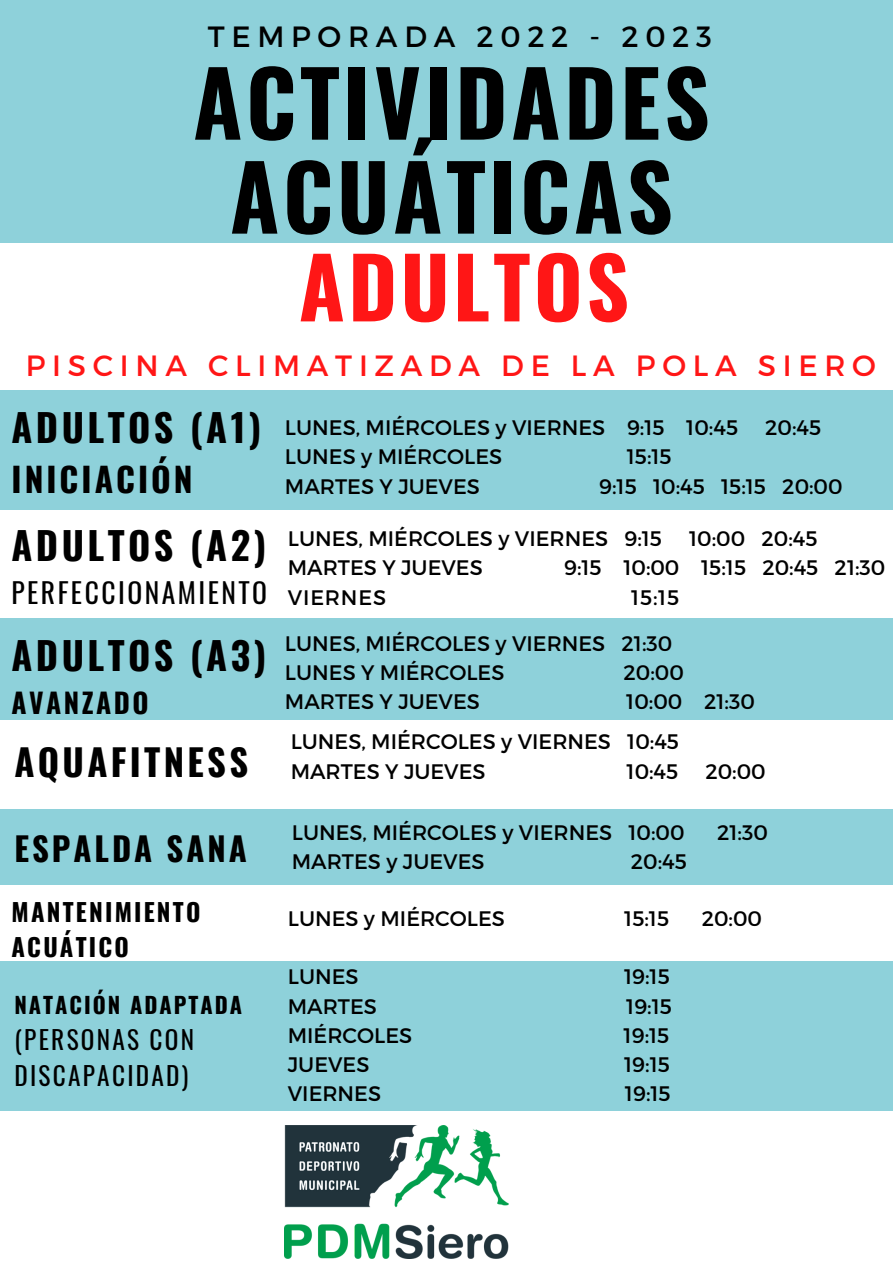
<style>
.page{position:relative;width:893px;height:1263px;background:#8ed1da}
.page>*{position:absolute;margin:0;border:0;box-sizing:border-box;transform-origin:0 0}
.t1{font:700 89.47px/93.9px "Oswald";letter-spacing:.04em;color:#000;text-align:center}
.t2{font:700 83.47px "Oswald";letter-spacing:.04em;color:#ff1616}
.t3{font:700 38.03px "Oswald";letter-spacing:.09em;color:#000}
.t4{font:700 36.53px "Oswald";letter-spacing:.09em;color:#000}
.t5{font:700 33.53px "Oswald";letter-spacing:.09em;color:#000}
.t6{font:700 32.78px "Oswald";letter-spacing:.09em;color:#000}
.t7{font:29.25px "Montserrat";letter-spacing:.23em;color:#ff1616}
.t8{font:29.25px "Montserrat";letter-spacing:.23em;color:#000}
.t9{font:27.53px "Oswald";letter-spacing:.09em;color:#000}
.t10{font:700 27.53px "Oswald";letter-spacing:.09em;color:#000}
.t11{font:25.28px/36.6px "Oswald";letter-spacing:.09em;color:#000}
.t12{font:700 24.53px "Oswald";letter-spacing:.09em;color:#000}
.t13{font:700 22.27px "Oswald";letter-spacing:.09em;color:#000}
.t14{font:21px/46.1px "Montserrat";color:#000}
.t15{font:21px "Montserrat";letter-spacing:.04em;color:#000}
</style>
<div class="page">
<div style="left:0;top:244px;width:893px;height:146px;background:#fff"></div>
<div style="left:0;top:510px;width:893px;height:107px;background:#fff"></div>
<div style="left:0;top:721px;width:893px;height:88px;background:#fff"></div>
<div style="left:0;top:885px;width:893px;height:76px;background:#fff"></div>
<div style="left:0;top:1111px;width:893px;height:152px;background:#fff"></div>
<img style="left:285px;top:1125px;width:223px;height:133px">
<h3 class="t8" style="left:208px;top:17px;width:506px">TEMPORADA 2022 - 2023</h3>
<h1 class="t1" style="left:193px;top:52px;width:518px">ACTIVIDADES<br>ACUÁTICAS</h1>
<h2 class="t2" style="left:299px;top:222px;width:332px">ADULTOS</h2>
<h3 class="t7" style="left:26px;top:347px;width:852px">PISCINA CLIMATIZADA DE LA POLA SIERO</h3>
<h3 class="t3" style="left:12px;top:397px;width:251px">ADULTOS (A1)</h3>
<h3 class="t5" style="left:12px;top:453px;width:183px">INICIACIÓN</h3>
<p class="t14" style="left:285px;top:403px;width:454px">LUNES, MIÉRCOLES y VIERNES 9:15 10:45</p>
<p class="t14" style="left:765px;top:403px;width:57px">20:45</p>
<p class="t14" style="left:285px;top:433px;width:219px">LUNES y MIÉRCOLES</p>
<p class="t14" style="left:627px;top:433px;width:46px">15:15</p>
<p class="t14" style="left:285px;top:462px;width:196px">MARTES Y JUEVES</p>
<p class="t14" style="left:599px;top:462px;width:245px">9:15 10:45 15:15 20:00</p>
<p class="t14" style="left:288px;top:514px;width:376px">LUNES, MIÉRCOLES y VIERNES 9:15</p>
<p class="t14" style="left:689px;top:514px;width:130px">10:00 20:45</p>
<p class="t14" style="left:288px;top:544px;width:196px">MARTES Y JUEVES</p>
<p class="t14" style="left:564px;top:544px;width:323px">9:15 10:00 15:15 20:45 21:30</p>
<p class="t15" style="left:288px;top:583px;width:100px">VIERNES</p>
<h3 class="t3" style="left:12px;top:516px;width:256px">ADULTOS (A2)</h3>
<h3 class="t9" style="left:12px;top:571px;width:257px">PERFECCIONAMIENTO</h3>
<p class="t14" style="left:285px;top:573px;width:396px;text-indent:346px">15:15<br>LUNES, MIÉRCOLES y VIERNES 21:30</p>
<p class="t14" style="left:285px;top:648px;width:221px">LUNES Y MIÉRCOLES</p>
<p class="t14" style="left:623px;top:648px;width:62px">20:00</p>
<p class="t14" style="left:285px;top:678px;width:196px">MARTES Y JUEVES</p>
<p class="t14" style="left:626px;top:678px;width:130px">10:00 21:30</p>
<h3 class="t3" style="left:12px;top:626px;width:256px">ADULTOS (A3)</h3>
<h3 class="t10" style="left:12px;top:681px;width:139px">AVANZADO</h3>
<h3 class="t4" style="left:14px;top:733px;width:235px">AQUAFITNESS</h3>
<h3 class="t6" style="left:14px;top:823px;width:234px">ESPALDA SANA</h3>
<p class="t14" style="left:291px;top:726px;width:390px;line-height:29.2px">LUNES, MIÉRCOLES y VIERNES 10:45<br>MARTES Y JUEVES</p>
<p class="t14" style="left:626px;top:747px;width:53px">10:45</p>
<p class="t14" style="left:705px;top:747px;width:62px">20:00</p>
<p class="t14" style="left:292px;top:808px;width:394px">LUNES, MIÉRCOLES y VIERNES 10:00</p>
<p class="t14" style="left:717px;top:808px;width:52px">21:30</p>
<p class="t14" style="left:292px;top:838px;width:194px">MARTES y JUEVES</p>
<p class="t14" style="left:631px;top:838px;width:57px">20:45</p>
<p class="t12" style="left:12px;top:893px;width:190px">MANTENIMIENTO</p>
<p class="t14" style="left:288px;top:895px;width:219px">LUNES y MIÉRCOLES</p>
<p class="t14" style="left:624px;top:895px;width:46px">15:15</p>
<p class="t14" style="left:701px;top:895px;width:62px">20:00</p>
<p class="t12" style="left:12px;top:928px;width:119px">ACUÁTICO</p>
<p class="t14" style="left:288px;top:953px;width:72px">LUNES</p>
<p class="t14" style="left:624px;top:953px;width:47px">19:15</p>
<p class="t14" style="left:288px;top:982px;width:91px">MARTES</p>
<p class="t14" style="left:626px;top:982px;width:47px">19:15</p>
<p class="t14" style="left:288px;top:1011px;width:126px">MIÉRCOLES</p>
<p class="t14" style="left:623px;top:1011px;width:47px">19:15</p>
<p class="t14" style="left:288px;top:1040px;width:83px">JUEVES</p>
<p class="t14" style="left:624px;top:1040px;width:47px">19:15</p>
<p class="t14" style="left:288px;top:1070px;width:95px">VIERNES</p>
<p class="t14" style="left:625px;top:1070px;width:47px">19:15</p>
<p class="t13" style="left:14px;top:987px;width:229px">NATACIÓN ADAPTADA</p>
<p class="t11" style="left:14px;top:1020px;width:181px">(PERSONAS CON<br>DISCAPACIDAD)</p>
</div>
